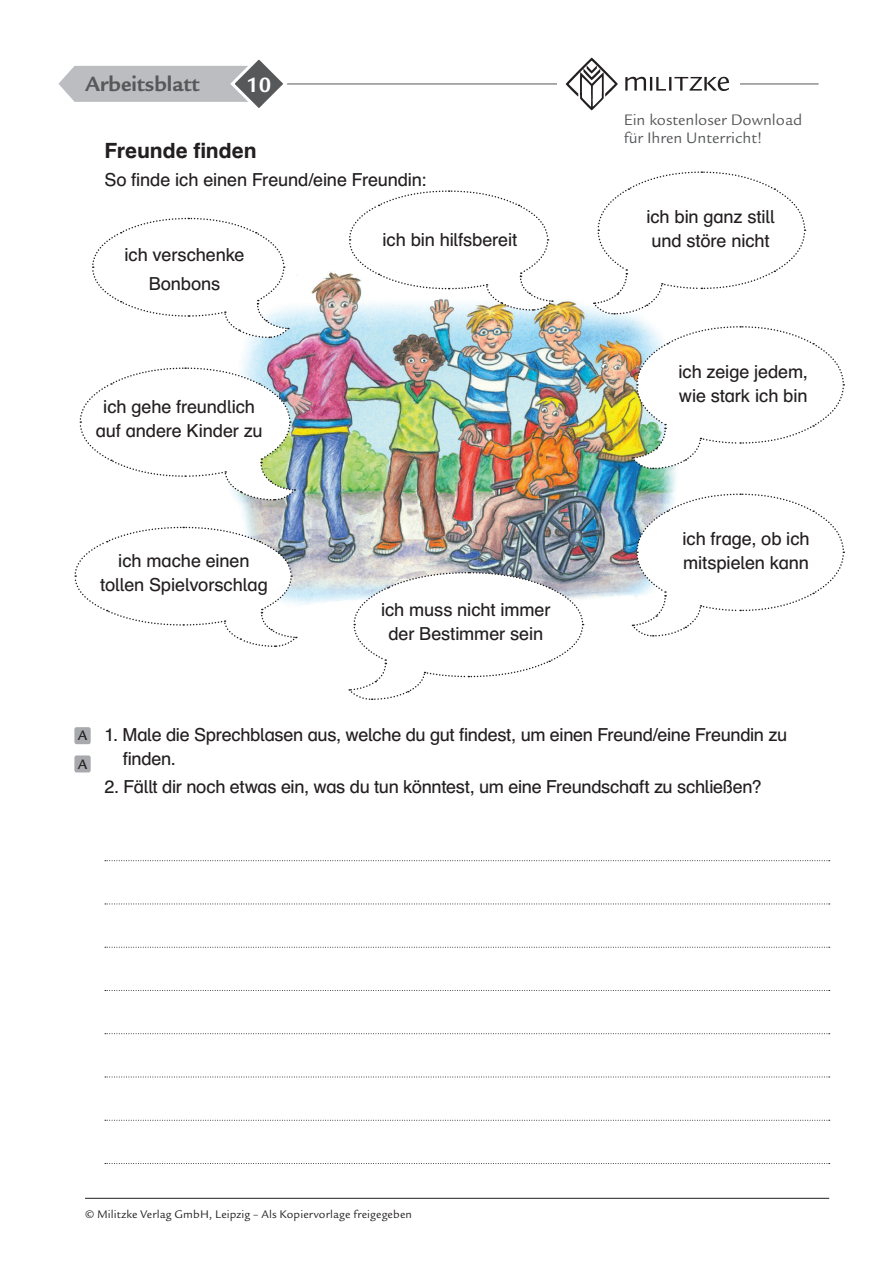
<style>
.page{position:relative;width:893px;height:1263px;background:#fff}
.page>*{position:absolute;margin:0;border:0;box-sizing:border-box;transform-origin:0 0}
.t1{font:700 22.5px "Legacy Sans ITC Std";color:#57585a}
.t2{font:700 22.5px "Legacy Sans ITC Std";color:#fff}
.t3{font:700 21px "Schulbuch Nord OT";letter-spacing:-.005em;color:#231f20}
.t4{font:18px/24px "Schulbuch Nord OT";letter-spacing:-.01em;color:#231f20}
.t5{font:16.5px/18px "Legacy Sans ITC Std";color:#57585a}
.t6{font:500 15px "Legacy Sans ITC Std";color:#231f20}
.t7{font:12px "Legacy Sans ITC Std";letter-spacing:.01em;color:#231f20}
.s1{font-family:"Legacy Sans ITC Std";font-weight:500;font-size:15px}
</style>
<div class="page">
<hr style="left:74px;top:84px;width:745px;height:1px;background:#57585a">
<div style="left:557px;top:56px;width:182px;height:56px;background:#fff"></div>
<img style="left:565px;top:57px;width:164px;height:54px">
<svg style="left:58px;top:59px;width:232px;height:49px"></svg>
<hr style="left:85px;top:1198px;width:744px;height:1px;background:#231f20">
<div style="left:74px;top:755px;width:17px;height:17px;background:#a8a9ad;border-radius:2px"></div>
<div style="left:74px;top:727px;width:17px;height:17px;background:#a8a9ad;border-radius:2px"></div>
<svg style="left:105px;top:860px;width:725px;height:1px"></svg>
<svg style="left:105px;top:903px;width:725px;height:1px"></svg>
<svg style="left:105px;top:947px;width:725px;height:1px"></svg>
<svg style="left:105px;top:990px;width:725px;height:1px"></svg>
<svg style="left:105px;top:1033px;width:725px;height:1px"></svg>
<svg style="left:105px;top:1076px;width:725px;height:1px"></svg>
<svg style="left:105px;top:1120px;width:725px;height:1px"></svg>
<svg style="left:105px;top:1163px;width:725px;height:1px"></svg>
<img style="left:238px;top:272px;width:438px;height:333px">
<svg style="left:593px;top:171px;width:213px;height:144px"></svg>
<svg style="left:92px;top:217px;width:197px;height:122px"></svg>
<svg style="left:632px;top:325px;width:213px;height:145px"></svg>
<svg style="left:348px;top:190px;width:205px;height:121px"></svg>
<svg style="left:632px;top:493px;width:213px;height:144px"></svg>
<svg style="left:79px;top:367px;width:216px;height:134px"></svg>
<svg style="left:349px;top:571px;width:235px;height:129px"></svg>
<svg style="left:74px;top:526px;width:223px;height:121px"></svg>
<p class="t1" style="left:85px;top:71px;width:116px">Arbeitsblatt</p>
<p class="t2" style="left:246px;top:72px;width:26px">10</p>
<p class="t3" style="left:104px;top:137px;width:154px">Freunde finden</p>
<p class="t4" style="left:104px;top:168px;width:324px">So finde ich einen Freund/eine Freundin:</p>
<p class="t4" style="left:124px;top:241px;width:122px;line-height:28.2px;text-align:center">ich verschenke<br>Bonbons</p>
<p class="t4" style="left:96px;top:395px;width:168px;text-align:center">ich gehe freundlich auf andere Kinder zu</p>
<p class="t4" style="left:100px;top:549px;width:169px;text-align:center">ich mache einen tollen Spielvorschlag</p>
<p class="t4" style="left:382px;top:228px;width:136px">ich bin hilfsbereit</p>
<p class="t4" style="left:381px;top:598px;width:171px;text-align:center">ich muss nicht immer der Bestimmer sein</p>
<p class="t5" style="left:624px;top:110px;width:180px">Ein kostenloser Download für Ihren Unterricht!</p>
<p class="t4" style="left:646px;top:205px;width:130px">ich bin ganz still und störe nicht</p>
<p class="t4" style="left:678px;top:360px;width:131px">ich zeige jedem, wie stark ich bin</p>
<p class="t4" style="left:682px;top:527px;width:129px">ich frage, ob ich mitspielen kann</p>
<p class="t4" style="left:123px;top:722px;width:666px;text-indent:-45px"><span class="s1">A</span> 1. Male die Sprechblasen aus, welche du gut findest, um einen Freund/eine Freundin zu finden.</p>
<p class="t4" style="left:105px;top:775px;width:659px">2. Fällt dir noch etwas ein, was du tun könntest, um eine Freundschaft zu schließen?</p>
<p class="t6" style="left:78px;top:755px;width:11px">A</p>
<p class="t7" style="left:85px;top:1207px;width:328px">© Militzke Verlag GmbH, Leipzig – Als Kopiervorlage freigegeben</p>
</div>
